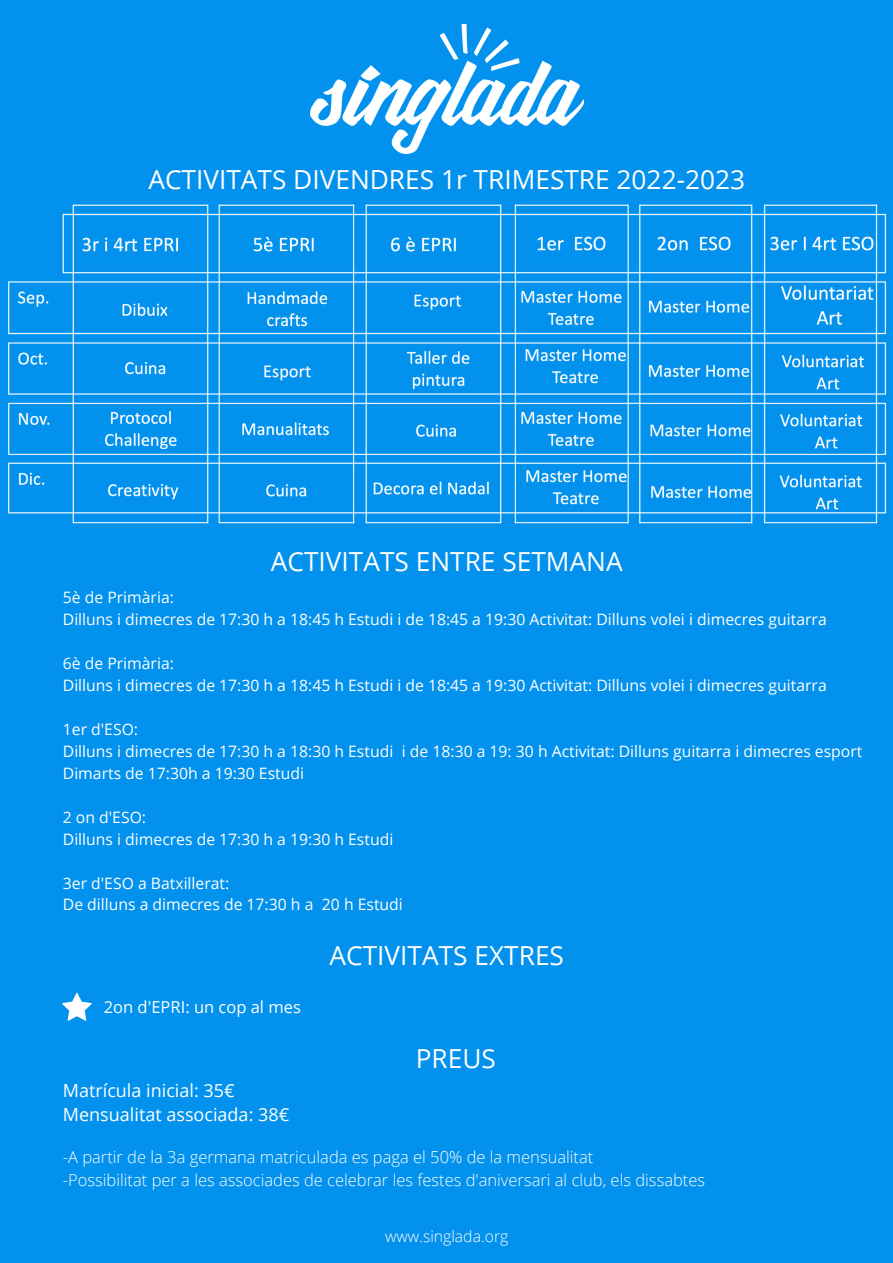
<style>
.page{position:relative;width:893px;height:1263px;background:#0291ed}
.page>*{position:absolute;margin:0;border:0;box-sizing:border-box;transform-origin:0 0}
.t1{font:26.25px "Open Sans";color:#fff}
.t2{font:18px/24.8px "Open Sans";color:#fff}
.t3{font:300 16.5px/23.1px "Open Sans";color:#fff}
.t4{font:16.5px "Open Sans";color:#fff}
.t5{font:15.75px/22px "Open Sans";color:#fff}
.t6{font:300 15.75px "Open Sans";color:#fff}
</style>
<div class="page">
<img style="left:310px;top:25px;width:273px;height:129px">
<svg style="left:62px;top:992px;width:30px;height:29px"></svg>
<img style="left:9px;top:205px;width:878px;height:319px">
<h1 class="t1" style="left:148px;top:161px;width:598px">ACTIVITATS DIVENDRES 1r TRIMESTRE 2022-2023</h1>
<h1 class="t1" style="left:271px;top:543px;width:353px">ACTIVITATS ENTRE SETMANA</h1>
<p class="t5" style="left:63px;top:586px;width:765px">5è de Primària:<br>Dilluns i dimecres de 17:30 h a 18:45 h Estudi i de 18:45 a 19:30 Activitat: Dilluns volei i dimecres guitarra</p>
<p class="t5" style="left:63px;top:652px;width:765px">6è de Primària:<br>Dilluns i dimecres de 17:30 h a 18:45 h Estudi i de 18:45 a 19:30 Activitat: Dilluns volei i dimecres guitarra</p>
<p class="t5" style="left:63px;top:718px;width:801px">1er d'ESO:<br>Dilluns i dimecres de 17:30 h a 18:30 h Estudi i de 18:30 a 19: 30 h Activitat: Dilluns guitarra i dimecres esport<br>Dimarts de 17:30h a 19:30 Estudi</p>
<p class="t5" style="left:63px;top:805px;width:332px">2 on d'ESO:<br>Dilluns i dimecres de 17:30 h a 19:30 h Estudi</p>
<p class="t5" style="left:63px;top:871px;width:341px">3er d'ESO a Batxillerat:<br>De dilluns a dimecres de 17:30 h a 20 h Estudi</p>
<h1 class="t1" style="left:329px;top:937px;width:236px">ACTIVITATS EXTRES</h1>
<p class="t4" style="left:104px;top:995px;width:199px">2on d'EPRI: un cop al mes</p>
<h1 class="t1" style="left:416px;top:1040px;width:82px">PREUS</h1>
<p class="t2" style="left:63px;top:1077px;width:228px">Matrícula inicial: 35€<br>Mensualitat associada: 38€</p>
<p class="t3" style="left:63px;top:1145px;width:644px">-A partir de la 3a germana matriculada es paga el 50% de la mensualitat<br>-Possibilitat per a les associades de celebrar les festes d'aniversari al club, els dissabtes</p>
<p class="t6" style="left:385px;top:1225px;width:125px">www.singlada.org</p>
</div>
